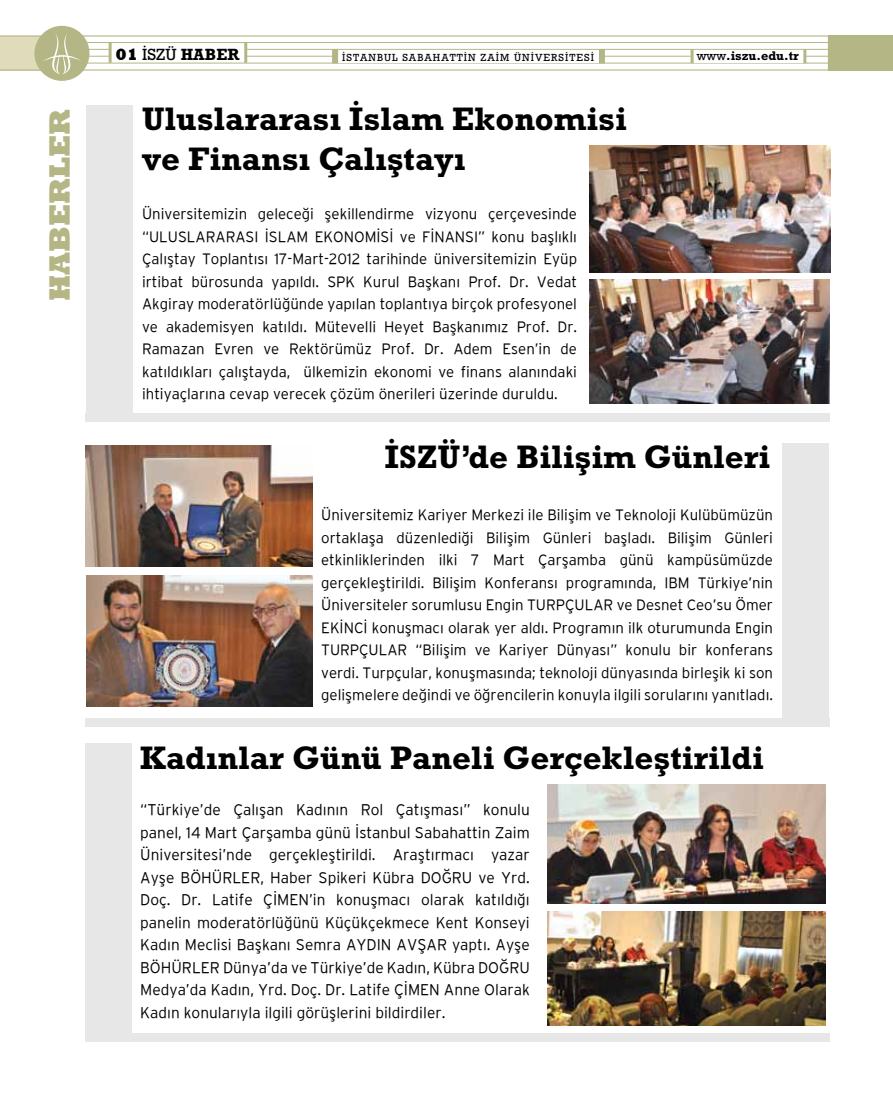
<style>
.page{position:relative;width:893px;height:1106px;background:#fff}
.page>*{position:absolute;margin:0;border:0;box-sizing:border-box;transform-origin:0 0}
.t1{font:33px/39.6px "Rockwell Bold Tr";color:#000}
.t2{font:30px "Rockwell Extra Bold Tr";color:#b4b785}
.t3{font:16.5px "Rockwell Bold Tr";color:#000}
.t4{font:300 15.45px/22.5px "Interstate";color:#000;text-align:justify}
.t5{font:300 15px/22.5px "Interstate";color:#000;text-align:justify}
.t6{font:12.75px "Rockwell Bold Tr";color:#000}
.t7{font:10.5px "Rockwell Regular Tr";letter-spacing:.1em;color:#000}
.s1{font-family:"Rockwell Extra Bold Tr"}
.s2{font-family:"Rockwell Regular Tr"}
</style>
<div class="page">
<div style="left:828px;top:35px;width:65px;height:36px;background:#b4b785"></div>
<div style="left:34px;top:26px;width:56px;height:55px;background:#b4b785;border-radius:50%"></div>
<svg style="left:0;top:32px;width:828px;height:42px"></svg>
<div style="left:110px;top:44px;width:136px;height:17px;background:#fff"></div>
<hr style="left:109px;top:42px;width:3px;height:21px;background:#b4b785">
<hr style="left:244px;top:42px;width:3px;height:21px;background:#b4b785">
<div style="left:691px;top:52px;width:113px;height:11px;background:#fff"></div>
<hr style="left:691px;top:49px;width:3px;height:14px;background:#b4b785">
<hr style="left:803px;top:49px;width:3px;height:14px;background:#b4b785">
<div style="left:335px;top:50px;width:264px;height:12px;background:#fff"></div>
<div style="left:332px;top:49px;width:6px;height:14px;background:#b4b785"></div>
<div style="left:599px;top:49px;width:6px;height:14px;background:#b4b785"></div>
<div style="left:85px;top:1033px;width:744px;height:9px;background:#e7e7e7"></div>
<div style="left:85px;top:743px;width:47px;height:291px;background:#e7e7e7"></div>
<div style="left:782px;top:443px;width:47px;height:275px;background:#e7e7e7"></div>
<div style="left:86px;top:412px;width:744px;height:9px;background:#e7e7e7"></div>
<div style="left:85px;top:718px;width:744px;height:9px;background:#e7e7e7"></div>
<div style="left:86px;top:106px;width:47px;height:309px;background:#e7e7e7"></div>
<img style="left:589px;top:146px;width:242px;height:126px">
<img style="left:589px;top:279px;width:240px;height:124px">
<img style="left:547px;top:784px;width:278px;height:119px">
<img style="left:86px;top:575px;width:227px;height:131px">
<img style="left:85px;top:445px;width:228px;height:122px">
<img style="left:547px;top:911px;width:278px;height:114px">
<h2 class="t2" style="left:42px;top:301px;width:193px;rotate:-90deg">HABERLER</h2>
<p class="t3" style="left:115px;top:44px;width:125px"><span class="s1">01</span> <span class="s2">İSZÜ</span> HABER</p>
<p class="t7" style="left:342px;top:51px;width:254px">İSTANBUL SABAHATTİN ZAİM ÜNİVERSİTESİ</p>
<p class="t6" style="left:697px;top:48px;width:104px"><span class="s2">www</span>.iszu.edu.tr</p>
<h1 class="t1" style="left:142px;top:99px;width:486px">Uluslararası İslam Ekonomisi ve Finansı Çalıştayı</h1>
<p class="t5" style="left:142px;top:203px;width:436px">Üniversitemizin geleceği şekillendirme vizyonu çerçevesinde “ULUSLARARASI İSLAM EKONOMİSİ ve FİNANSI” konu başlıklı Çalıştay Toplantısı 17-Mart-2012 tarihinde üniversitemizin Eyüp irtibat bürosunda yapıldı. SPK Kurul Başkanı Prof. Dr. Vedat Akgiray moderatörlüğünde yapılan toplantıya birçok profesyonel ve akademisyen katıldı. Mütevelli Heyet Başkanımız Prof. Dr.<br>Ramazan Evren ve Rektörümüz Prof. Dr. Adem Esen’in de katıldıkları çalıştayda, ülkemizin ekonomi ve finans alanındaki ihtiyaçlarına cevap verecek çözüm önerileri üzerinde duruldu.</p>
<h1 class="t1" style="left:385px;top:437px;width:387px">İSZÜ’de Bilişim Günleri</h1>
<p class="t5" style="left:321px;top:504px;width:453px">Üniversitemiz Kariyer Merkezi ile Bilişim ve Teknoloji Kulübümüzün ortaklaşa düzenlediği Bilişim Günleri başladı. Bilişim Günleri etkinliklerinden ilki 7 Mart Çarşamba günü kampüsümüzde gerçekleştirildi. Bilişim Konferansı programında, IBM Türkiye’nin Üniversiteler sorumlusu Engin TURPÇULAR ve Desnet Ceo’su Ömer EKİNCİ konuşmacı olarak yer aldı. Programın ilk oturumunda Engin TURPÇULAR “Bilişim ve Kariyer Dünyası” konulu bir konferans verdi. Turpçular, konuşmasında; teknoloji dünyasında birleşik ki son gelişmelere değindi ve öğrencilerin konuyla ilgili sorularını yanıtladı.</p>
<h1 class="t1" style="left:140px;top:738px;width:625px">Kadınlar Günü Paneli Gerçekleştirildi</h1>
<p class="t4" style="left:140px;top:798px;width:391px">“Türkiye’de Çalışan Kadının Rol Çatışması” konulu panel, 14 Mart Çarşamba günü İstanbul Sabahattin Zaim Üniversitesi’nde gerçekleştirildi. Araştırmacı yazar Ayşe BÖHÜRLER, Haber Spikeri Kübra DOĞRU ve Yrd.<br>Doç. Dr. Latife ÇİMEN’in konuşmacı olarak katıldığı panelin moderatörlüğünü Küçükçekmece Kent Konseyi Kadın Meclisi Başkanı Semra AYDIN AVŞAR yaptı. Ayşe BÖHÜRLER Dünya’da ve Türkiye’de Kadın, Kübra DOĞRU Medya’da Kadın, Yrd. Doç. Dr. Latife ÇİMEN Anne Olarak Kadın konularıyla ilgili görüşlerini bildirdiler.</p>
</div>
